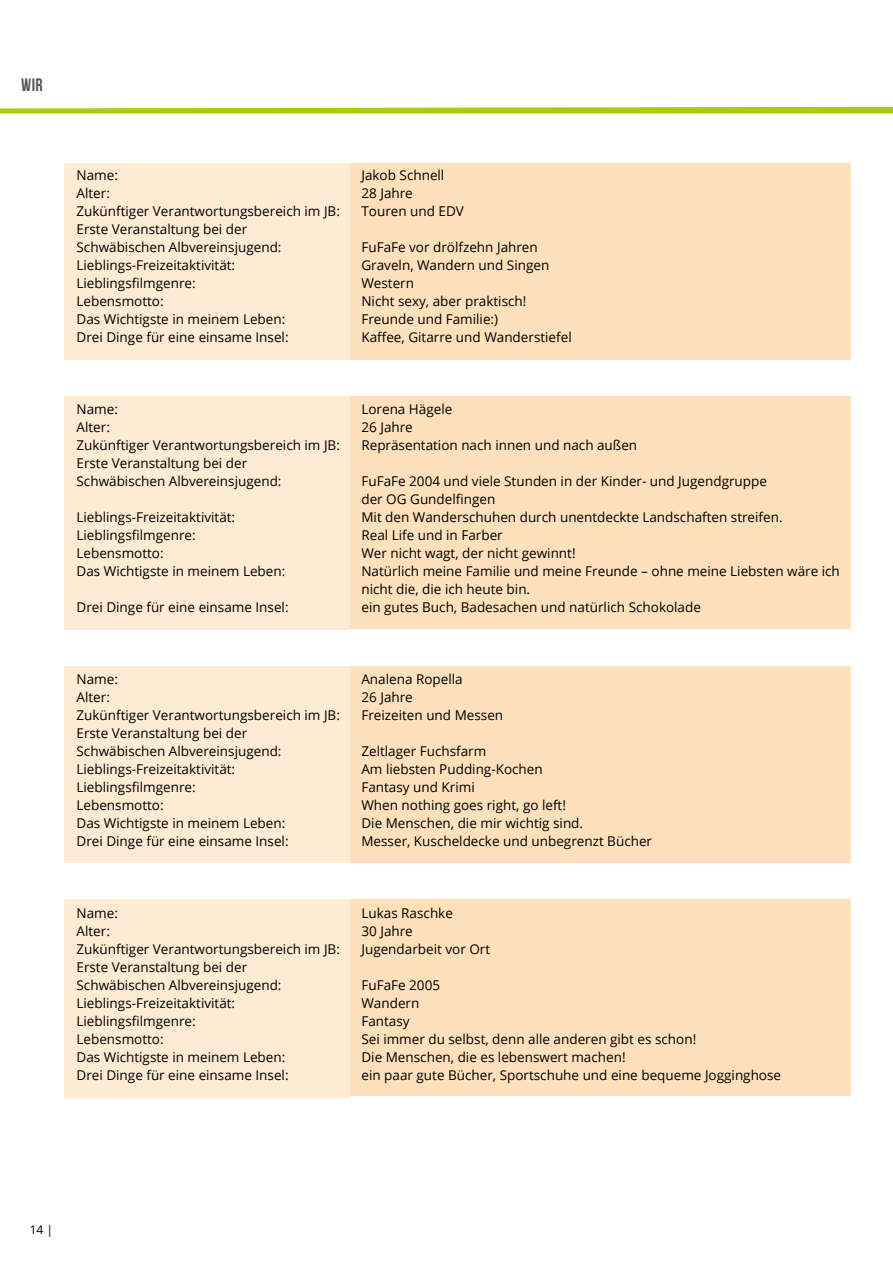
<style>
.page{position:relative;width:893px;height:1263px;background:#fff}
.page>*{position:absolute;margin:0;border:0;box-sizing:border-box;transform-origin:0 0}
.t1{font:700 18px "Bebas Neue";color:#575756}
.t2{font:13.5px/18px "Open Sans";color:#000}
.t3{font:12px "Open Sans";color:#000}
</style>
<div class="page">
<div style="left:64px;top:899px;width:286px;height:199px;background:#feebd3"></div>
<div style="left:350px;top:899px;width:500px;height:197px;background:#fee0bc"></div>
<div style="left:64px;top:666px;width:286px;height:197px;background:#feebd3"></div>
<div style="left:350px;top:666px;width:500px;height:197px;background:#fee0bc"></div>
<div style="left:350px;top:396px;width:500px;height:233px;background:#fee0bc"></div>
<div style="left:64px;top:163px;width:286px;height:197px;background:#feebd3"></div>
<div style="left:350px;top:163px;width:500px;height:197px;background:#fee0bc"></div>
<div style="left:64px;top:396px;width:286px;height:233px;background:#feebd3"></div>
<svg style="left:0;top:106px;width:893px;height:7px"></svg>
<h1 class="t1" style="left:21px;top:75px;width:23px">Wir</h1>
<p class="t2" style="left:77px;top:166px;width:43px">Name:</p>
<p class="t2" style="left:361px;top:166px;width:84px">Jakob Schnell</p>
<p class="t2" style="left:77px;top:184px;width:35px">Alter:</p>
<p class="t2" style="left:361px;top:184px;width:53px">28 Jahre</p>
<p class="t2" style="left:77px;top:202px;width:265px">Zukünftiger Verantwortungsbereich im JB:</p>
<p class="t2" style="left:361px;top:202px;width:104px">Touren und EDV</p>
<p class="t2" style="left:77px;top:220px;width:206px">Erste Veranstaltung bei der<br>Schwäbischen Albvereinsjugend:</p>
<p class="t2" style="left:361px;top:238px;width:178px">FuFaFe vor drölfzehn Jahren</p>
<p class="t2" style="left:77px;top:256px;width:160px">Lieblings-Freizeitaktivität:</p>
<p class="t2" style="left:361px;top:256px;width:189px">Graveln, Wandern und Singen</p>
<p class="t2" style="left:77px;top:274px;width:121px">Lieblingsfilmgenre:</p>
<p class="t2" style="left:361px;top:274px;width:54px">Western</p>
<p class="t2" style="left:77px;top:292px;width:89px">Lebensmotto:</p>
<p class="t2" style="left:361px;top:292px;width:166px">Nicht sexy, aber praktisch!</p>
<p class="t2" style="left:77px;top:310px;width:210px">Das Wichtigste in meinem Leben:</p>
<p class="t2" style="left:361px;top:310px;width:138px">Freunde und Familie:)</p>
<p class="t2" style="left:77px;top:328px;width:214px">Drei Dinge für eine einsame Insel:</p>
<p class="t2" style="left:361px;top:328px;width:212px">Kaffee, Gitarre und Wanderstiefel</p>
<p class="t2" style="left:77px;top:400px;width:43px">Name:</p>
<p class="t2" style="left:361px;top:400px;width:92px">Lorena Hägele</p>
<p class="t2" style="left:77px;top:418px;width:35px">Alter:</p>
<p class="t2" style="left:361px;top:418px;width:53px">26 Jahre</p>
<p class="t2" style="left:77px;top:436px;width:265px">Zukünftiger Verantwortungsbereich im JB:</p>
<p class="t2" style="left:361px;top:436px;width:277px">Repräsentation nach innen und nach außen</p>
<p class="t2" style="left:77px;top:454px;width:206px">Erste Veranstaltung bei der<br>Schwäbischen Albvereinsjugend:</p>
<p class="t2" style="left:361px;top:472px;width:407px">FuFaFe 2004 und viele Stunden in der Kinder- und Jugendgruppe der OG Gundelfingen</p>
<p class="t2" style="left:77px;top:508px;width:160px">Lieblings-Freizeitaktivität:</p>
<p class="t2" style="left:361px;top:508px;width:423px">Mit den Wanderschuhen durch unentdeckte Landschaften streifen.</p>
<p class="t2" style="left:77px;top:526px;width:121px">Lieblingsfilmgenre:</p>
<p class="t2" style="left:361px;top:526px;width:143px">Real Life und in Farber</p>
<p class="t2" style="left:77px;top:544px;width:89px">Lebensmotto:</p>
<p class="t2" style="left:361px;top:544px;width:216px">Wer nicht wagt, der nicht gewinnt!</p>
<p class="t2" style="left:77px;top:562px;width:210px">Das Wichtigste in meinem Leben:</p>
<p class="t2" style="left:361px;top:562px;width:480px">Natürlich meine Familie und meine Freunde – ohne meine Liebsten wäre ich nicht die, die ich heute bin.</p>
<p class="t2" style="left:77px;top:598px;width:214px">Drei Dinge für eine einsame Insel:</p>
<p class="t2" style="left:361px;top:598px;width:341px">ein gutes Buch, Badesachen und natürlich Schokolade</p>
<p class="t2" style="left:77px;top:670px;width:43px">Name:</p>
<p class="t2" style="left:361px;top:670px;width:103px">Analena Ropella</p>
<p class="t2" style="left:77px;top:688px;width:35px">Alter:</p>
<p class="t2" style="left:361px;top:688px;width:53px">26 Jahre</p>
<p class="t2" style="left:77px;top:706px;width:265px">Zukünftiger Verantwortungsbereich im JB:</p>
<p class="t2" style="left:361px;top:706px;width:143px">Freizeiten und Messen</p>
<p class="t2" style="left:77px;top:724px;width:206px">Erste Veranstaltung bei der<br>Schwäbischen Albvereinsjugend:</p>
<p class="t2" style="left:361px;top:742px;width:126px">Zeltlager Fuchsfarm</p>
<p class="t2" style="left:77px;top:760px;width:160px">Lieblings-Freizeitaktivität:</p>
<p class="t2" style="left:361px;top:760px;width:183px">Am liebsten Pudding-Kochen</p>
<p class="t2" style="left:77px;top:778px;width:121px">Lieblingsfilmgenre:</p>
<p class="t2" style="left:361px;top:778px;width:115px">Fantasy und Krimi</p>
<p class="t2" style="left:77px;top:796px;width:89px">Lebensmotto:</p>
<p class="t2" style="left:361px;top:796px;width:206px">When nothing goes right, go left!</p>
<p class="t2" style="left:77px;top:814px;width:210px">Das Wichtigste in meinem Leben:</p>
<p class="t2" style="left:361px;top:814px;width:223px">Die Menschen, die mir wichtig sind.</p>
<p class="t2" style="left:77px;top:832px;width:214px">Drei Dinge für eine einsame Insel:</p>
<p class="t2" style="left:361px;top:832px;width:292px">Messer, Kuscheldecke und unbegrenzt Bücher</p>
<p class="t2" style="left:77px;top:904px;width:43px">Name:</p>
<p class="t2" style="left:361px;top:904px;width:93px">Lukas Raschke</p>
<p class="t2" style="left:77px;top:922px;width:35px">Alter:</p>
<p class="t2" style="left:361px;top:922px;width:53px">30 Jahre</p>
<p class="t2" style="left:77px;top:940px;width:265px">Zukünftiger Verantwortungsbereich im JB:</p>
<p class="t2" style="left:361px;top:940px;width:130px">Jugendarbeit vor Ort</p>
<p class="t2" style="left:77px;top:958px;width:206px">Erste Veranstaltung bei der<br>Schwäbischen Albvereinsjugend:</p>
<p class="t2" style="left:361px;top:976px;width:80px">FuFaFe 2005</p>
<p class="t2" style="left:77px;top:994px;width:160px">Lieblings-Freizeitaktivität:</p>
<p class="t2" style="left:361px;top:994px;width:59px">Wandern</p>
<p class="t2" style="left:77px;top:1012px;width:121px">Lieblingsfilmgenre:</p>
<p class="t2" style="left:361px;top:1012px;width:50px">Fantasy</p>
<p class="t2" style="left:77px;top:1030px;width:89px">Lebensmotto:</p>
<p class="t2" style="left:361px;top:1030px;width:336px">Sei immer du selbst, denn alle anderen gibt es schon!</p>
<p class="t2" style="left:77px;top:1048px;width:210px">Das Wichtigste in meinem Leben:</p>
<p class="t2" style="left:361px;top:1048px;width:266px">Die Menschen, die es lebenswert machen!</p>
<p class="t2" style="left:77px;top:1066px;width:214px">Drei Dinge für eine einsame Insel:</p>
<p class="t2" style="left:361px;top:1066px;width:421px">ein paar gute Bücher, Sportschuhe und eine bequeme Jogginghose</p>
<p class="t3" style="left:30px;top:1221px;width:25px">14 |</p>
</div>
